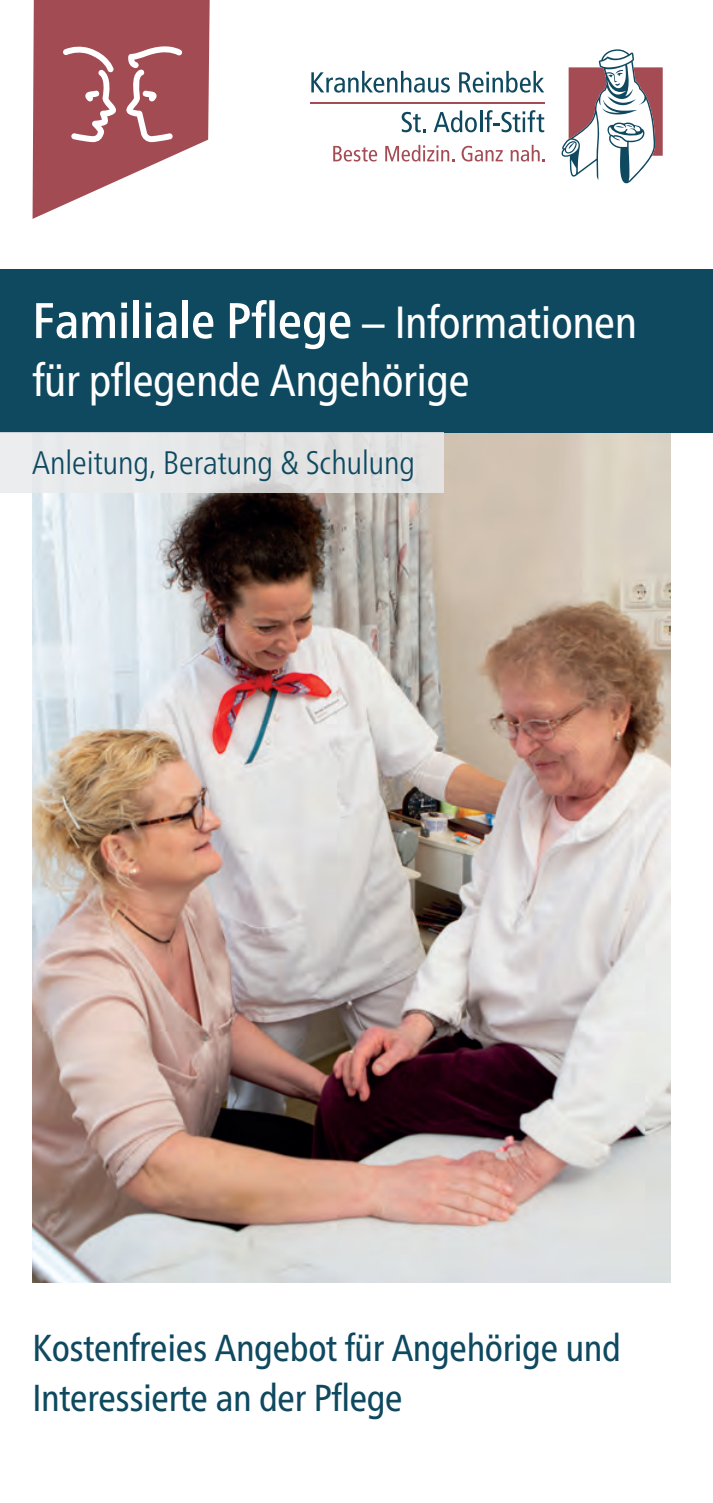
<style>
.page{position:relative;width:713px;height:1503px;background:#fff}
.page>*{position:absolute;margin:0;border:0;box-sizing:border-box;transform-origin:0 0}
.t1{font:500 condensed 50px "Frutiger Neue LT";color:#fff}
.t2{font:condensed 45px "Frutiger Neue LT";letter-spacing:-.01em;color:#fff}
.t3{font:condensed 37.5px/50px "Frutiger Neue LT";letter-spacing:-.01em;color:#0e4960}
.t4{font:300 condensed 32.5px "Frutiger Neue LT";color:#0e4960}
.s1{font-weight:400;font-size:45px}
</style>
<div class="page">
<img style="left:33px;top:433px;width:637px;height:849px">
<div style="left:0;top:270px;width:713px;height:163px;background:#0e4960"></div>
<svg style="left:33px;top:0;width:177px;height:219px"></svg>
<div style="left:0;top:432px;width:444px;height:61px;background:#e9eaeb"></div>
<svg style="left:311px;top:71px;width:139px;height:22px"></svg>
<svg style="left:459px;top:71px;width:85px;height:22px"></svg>
<svg style="left:402px;top:112px;width:24px;height:20px"></svg>
<svg style="left:434px;top:110px;width:43px;height:22px"></svg>
<hr style="left:480px;top:111px;width:2px;height:21px;background:#0e4960">
<svg style="left:485px;top:110px;width:59px;height:22px"></svg>
<hr style="left:310px;top:102px;width:234px;height:1px;background:#a44b54">
<svg style="left:333px;top:146px;width:44px;height:15px"></svg>
<svg style="left:385px;top:145px;width:69px;height:16px"></svg>
<svg style="left:462px;top:146px;width:41px;height:15px"></svg>
<svg style="left:511px;top:145px;width:34px;height:16px"></svg>
<svg style="left:561px;top:49px;width:102px;height:134px"></svg>
<p class="t1" style="left:33px;top:291px;width:606px">Familiale Pflege <span class="s1">– Informationen</span></p>
<p class="t2" style="left:33px;top:353px;width:439px">für pflegende Angehörige</p>
<p class="t4" style="left:32px;top:443px;width:384px">Anleitung, Beratung &amp; Schulung</p>
<p class="t3" style="left:33px;top:1322px;width:590px">Kostenfreies Angebot für Angehörige und<br>Interessierte an der Pflege</p>
</div>
